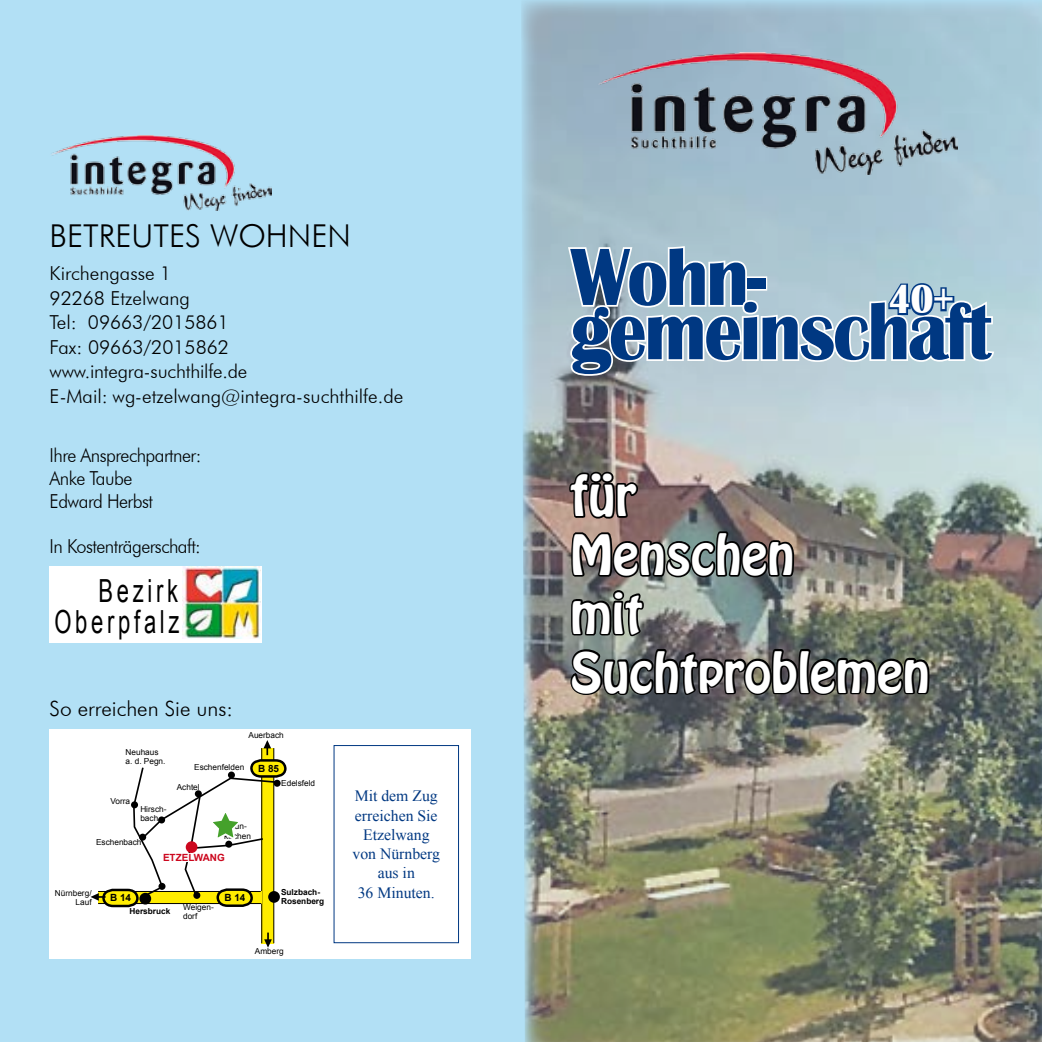
<style>
.page{position:relative;width:1042px;height:1042px;background:#b2e0f5}
.page>*{position:absolute;margin:0;border:0;box-sizing:border-box;transform-origin:0 0}
.t1{font:700 84px "Britannic";letter-spacing:-.03em;color:#003882;scale:.9 1}
.t2{font:49px/58.8px "Hobo Std";color:#fff}
.t3{font:700 42px "Britannic";color:#fff;scale:.88 1}
.t4{font:31.85px/30.6px "Arial";letter-spacing:.17em;color:#000;scale:.69 1}
.t5{font:300 31.5px "Futura BT";color:#000}
.t6{font:300 21px "Futura BT";color:#000}
.t7{font:300 19.25px/24.5px "Futura BT";color:#000}
.t8{font:300 19.25px/22.8px "Futura BT";letter-spacing:-.03em;color:#000;scale:.94 1}
.t9{font:15.75px/19.2px "Times New Roman";color:#003882;text-align:center}
.t10{font:700 9.97px "Arial";color:#000}
.t11{font:700 9.97px "Arial";color:#cc071e}
.t12{font:8.22px/9.1px "Arial";color:#000}
.t13{font:700 8.22px/9.1px "Arial";color:#000}
</style>
<div class="page">
<img style="left:52px;top:135px;width:219px;height:76px">
<img style="left:521px;top:0;width:521px;height:1042px">
<img style="left:597px;top:52px;width:360px;height:123px">
<div style="left:50px;top:566px;width:212px;height:76px;background:#fff"></div>
<img style="left:182px;top:566px;width:78px;height:72px">
<div style="left:50px;top:729px;width:421px;height:230px;background:#fff"></div>
<div style="left:261px;top:748px;width:13px;height:195px;background:#ffec00"></div>
<hr style="left:261px;top:748px;width:1px;height:195px;background:#000">
<hr style="left:273px;top:748px;width:1px;height:195px;background:#000">
<svg style="left:264px;top:932px;width:8px;height:15px"></svg>
<svg style="left:90px;top:740px;width:197px;height:168px"></svg>
<div style="left:334px;top:745px;width:125px;height:198px;border:1px solid #003882"></div>
<svg style="left:566px;top:244px;width:430px;height:134px"></svg>
<svg style="left:567px;top:470px;width:73px;height:50px"></svg>
<svg style="left:569px;top:529px;width:227px;height:50px"></svg>
<svg style="left:569px;top:588px;width:76px;height:50px"></svg>
<svg style="left:569px;top:647px;width:362px;height:50px"></svg>
<h3 class="t5" style="left:50px;top:216px;width:303px">BETREUTES WOHNEN</h3>
<p class="t7" style="left:50px;top:261px;width:355px">Kirchengasse 1<br>92268 Etzelwang<br>Tel: 09663/2015861<br>Fax: 09663/2015862 www.integra-suchthilfe.de<br>E-Mail: wg-etzelwang@integra-suchthilfe.de</p>
<p class="t8" style="left:50px;top:444px;width:163px">Ihre Ansprechpartner:<br>Anke Taube<br>Edward Herbst</p>
<p class="t8" style="left:50px;top:535px;width:162px">In Kostenträgerschaft:</p>
<h3 class="t4" style="left:99px;top:575px;width:183px">Bezirk<br>Oberpfalz</h3>
<h3 class="t4" style="left:54px;top:576px;width:183px">Bezirk<br>Oberpfalz</h3>
<p class="t6" style="left:50px;top:696px;width:185px">So erreichen Sie uns:</p>
<p class="t12" style="left:248px;top:731px;width:37px">Auerbach</p>
<p class="t12" style="left:126px;top:748px;width:41px">Neuhaus a. d. Pegn.</p>
<p class="t12" style="left:110px;top:797px;width:21px">Vorra</p>
<p class="t12" style="left:96px;top:838px;width:47px">Eschenbach</p>
<p class="t12" style="left:140px;top:804px;width:28px">Hirsch&shy;bach</p>
<p class="t12" style="left:194px;top:763px;width:52px">Eschenfelden</p>
<p class="t12" style="left:177px;top:782px;width:24px">Achtel</p>
<p class="t12" style="left:224px;top:822px;width:28px">Neun&shy;kirchen</p>
<p class="t11" style="left:163px;top:850px;width:63px">ETZELWANG</p>
<p class="t10" style="left:258px;top:761px;width:22px">B 85</p>
<p class="t12" style="left:281px;top:779px;width:35px">Edelsfeld</p>
<p class="t12" style="left:55px;top:888px;width:38px;text-align:right">Nürnberg/<br>Lauf</p>
<p class="t10" style="left:110px;top:891px;width:22px">B 14</p>
<p class="t10" style="left:224px;top:891px;width:22px">B 14</p>
<p class="t13" style="left:129px;top:907px;width:42px">Hersbruck</p>
<p class="t12" style="left:183px;top:903px;width:32px">Weigen&shy;dorf</p>
<p class="t13" style="left:281px;top:887px;width:45px">Sulzbach-<br>Rosenberg</p>
<p class="t12" style="left:255px;top:947px;width:30px">Amberg</p>
<p class="t9" style="left:352px;top:786px;width:89px">Mit dem Zug erreichen Sie<br>Etzelwang von Nürnberg aus in<br>36 Minuten.</p>
<h1 class="t1" style="left:570px;top:230px;width:218px">Wohn-</h1>
<h1 class="t1" style="left:570px;top:284px;width:469px">gemeinschaft</h1>
<h3 class="t3" style="left:888px;top:276px;width:74px">40+</h3>
<h2 class="t2" style="left:570px;top:467px;width:361px">für<br>Menschen<br>mit<br>Suchtproblemen</h2>
</div>
